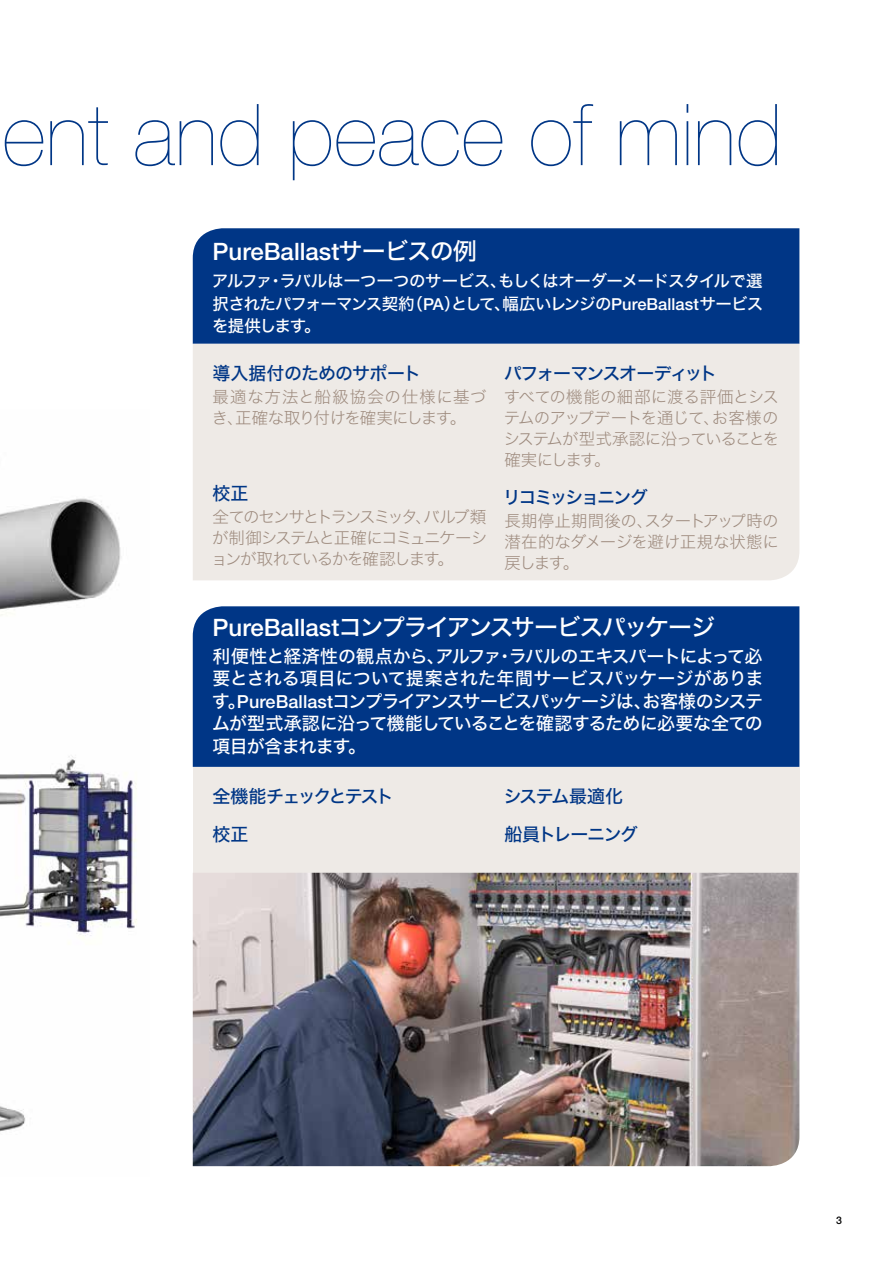
<style>
.page{position:relative;width:893px;height:1263px;background:#fff}
.page>*{position:absolute;margin:0;border:0;box-sizing:border-box;transform-origin:0 0}
.t1{font:200 85.5px "Helvetica Neue LT Pro";letter-spacing:.005em;color:#003686}
.t2{font:24px "Hira Kaku Std W5";letter-spacing:-.09em;color:#fff}
.t3{font:500 24px "Helvetica Neue LT Pro";color:#fff}
.t4{font:18px/22.5px "Hira Kaku Std W5";letter-spacing:-.045em;color:#fff;text-align:justify}
.t5{font:18px/38px "Hira Kaku Std W5";letter-spacing:-.08em;color:#003686}
.t6{font:18px/38px "Hira Kaku Std W5";letter-spacing:-.1em;color:#003686}
.t7{font:18px "Hira Kaku Std W5";letter-spacing:-.045em;color:#003686}
.t8{font:18px "Hira Kaku Std W5";letter-spacing:-.11em;color:#003686}
.t9{font:16.5px/21px "Hira Kaku Std W2";letter-spacing:-.05em;color:#9d8a7d;text-align:justify}
.t10{font:16.5px/22.5px "Hira Kaku Std W5";letter-spacing:-.05em;color:#fff;text-align:justify}
.t11{font:16.5px/21px "Hira Kaku Std W2";color:#9d8a7d}
.t12{font:500 10.5px "Helvetica Neue LT Pro";color:#000}
.s1{font-family:"Hira Kaku Std W5";font-weight:400}
.s2{font-family:"Helvetica Neue LT Pro";font-weight:500}
</style>
<div class="page">
<img style="left:0;top:498px;width:137px;height:634px">
<div style="left:193px;top:228px;width:606px;height:116px;background:#003686"></div>
<div style="left:193px;top:606px;width:606px;height:161px;background:#003686"></div>
<div style="left:193px;top:344px;width:606px;height:236px;background:#eeeae6"></div>
<div style="left:193px;top:767px;width:606px;height:106px;background:#eeeae6"></div>
<img style="left:193px;top:873px;width:606px;height:293px">
<h1 class="t1" style="left:3px;top:85px;width:781px">ent and peace of mind</h1>
<h2 class="t3" style="left:213px;top:237px;width:266px">PureBallast<span class="s1">サービスの例</span></h2>
<p class="t10" style="left:212px;top:270px;width:553px">アルファ・ラバルは一つ一つのサービス、もしくはオーダーメードスタイルで選択されたパフォーマンス契約（<span class="s2">PA</span>）として、幅広いレンジの<span class="s2">PureBallast</span>サービスを提供します。</p>
<p class="t7" style="left:213px;top:359px;width:210px">導入据付のためのサポート</p>
<p class="t11" style="left:212px;top:386px;width:276px">最適な方法と船級協会の仕様に基づき、正確な取り付けを確実にします。</p>
<p class="t5" style="left:213px;top:474px;width:37px">校正</p>
<p class="t9" style="left:211px;top:506px;width:277px">全てのセンサとトランスミッタ、バルブ類が制御システムと正確にコミュニケーションが取れているかを確認します。</p>
<p class="t5" style="left:504px;top:354px;width:249px">パフォーマンスオーディット　　</p>
<p class="t9" style="left:503px;top:386px;width:277px">すべての機能の細部に渡る評価とシステムのアップデートを通じて、お客様のシステムが型式承認に沿っていることを確実にします。　</p>
<p class="t8" style="left:503px;top:483px;width:147px">リコミッショニング</p>
<p class="t9" style="left:504px;top:510px;width:276px">長期停止期間後の、スタートアップ時の潜在的なダメージを避け正規な状態に戻します。</p>
<h2 class="t2" style="left:213px;top:608px;width:504px"><span class="s2">PureBallast</span>コンプライアンスサービスパッケージ</h2>
<p class="t4" style="left:212px;top:645px;width:553px">利便性と経済性の観点から、アルファ・ラバルのエキスパートによって必要とされる項目について提案された年間サービスパッケージがあります。<span class="s2">PureBallast</span>コンプライアンスサービスパッケージは、お客様のシステムが型式承認に沿って機能していることを確認するために必要な全ての項目が含まれます。</p>
<p class="t6" style="left:213px;top:777px;width:183px">全機能チェックとテスト校正</p>
<p class="t5" style="left:503px;top:777px;width:136px">システム最適化船員トレーニング</p>
<p class="t12" style="left:836px;top:1214px;width:7px">3</p>
</div>
